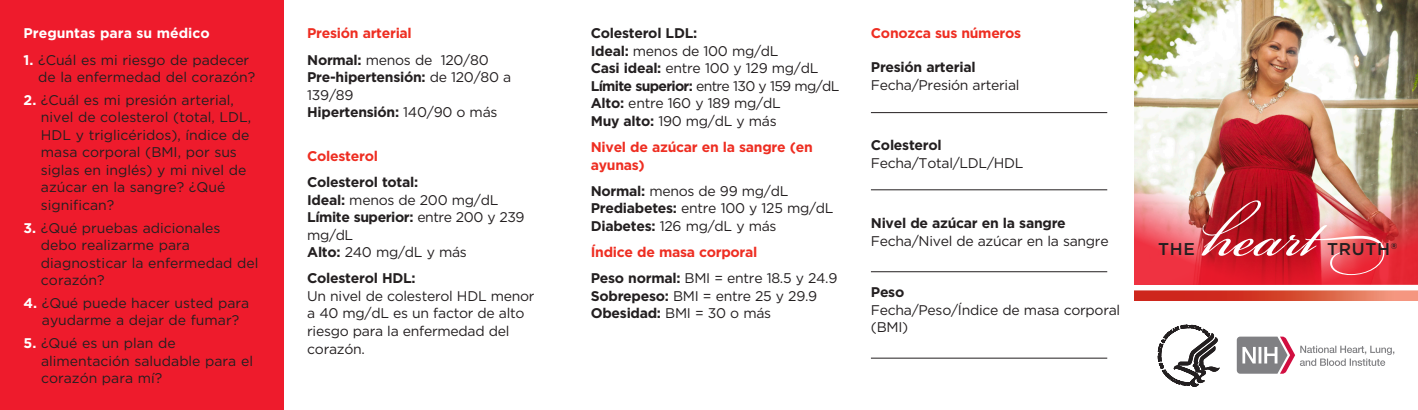
<style>
.page{position:relative;width:1418px;height:410px;background:#fff}
.page>*{position:absolute;margin:0;border:0;box-sizing:border-box;transform-origin:0 0}
.t1{font:96.25px "Bickham Script MM 400";color:#fff}
.t2{font:500 16.97px "Gotham";letter-spacing:.04em;color:#231f20}
.t3{font:14px/17.5px "Gotham";letter-spacing:-.02em;color:#231f20}
.t4{font:14px/17.5px "Gotham";color:#231f20}
.t5{font:700 14px/17.5px "Gotham";letter-spacing:-.02em;color:#231f20}
.t6{font:700 14px/17.5px "Gotham";letter-spacing:-.02em;color:#ee2e22}
.t7{font:14px "Gotham";letter-spacing:-.05em;color:#231f20}
.t8{font:700 14px "Gotham";color:#fff}
.s1{font-weight:700;color:#fff}
.s2{font-weight:700}
.s3{font-weight:400}
.s4{font-family:"Bickham Script MM Alt I 400"}
.s5{font-family:"Bickham Script MM End 400"}
</style>
<div class="page">
<hr style="left:871px;top:112px;width:236px;height:1px;background:#231f20">
<hr style="left:871px;top:189px;width:236px;height:1px;background:#231f20">
<hr style="left:871px;top:271px;width:236px;height:1px;background:#231f20">
<hr style="left:871px;top:357px;width:236px;height:1px;background:#231f20">
<div style="left:0;top:0;width:284px;height:410px;background:#ee1b2c"></div>
<img style="left:1134px;top:0;width:284px;height:284px">
<svg style="left:1134px;top:290px;width:284px;height:10px;background:#da5643"></svg>
<img style="left:1134px;top:18px;width:283px;height:266px">
<svg style="left:1158px;top:325px;width:61px;height:61px"></svg>
<svg style="left:1236px;top:336px;width:158px;height:37px"></svg>
<h2 class="t8" style="left:24px;top:24px;width:188px">Preguntas para su médico</h2>
<p class="t4" style="left:38px;top:51px;width:219px;text-indent:-15px"><span class="s1">1.</span> ¿Cuál es mi riesgo de padecer de la enfermedad del corazón?</p>
<p class="t4" style="left:41px;top:91px;width:212px;text-indent:-17px"><span class="s1">2.</span> ¿Cuál es mi presión arterial, nivel de colesterol (total, LDL,<br>HDL y triglicéridos), índice de masa corporal (BMI, por sus siglas en inglés) y mi nivel de azúcar en la sangre? ¿Qué significan?</p>
<p class="t4" style="left:41px;top:218px;width:219px;text-indent:-17px"><span class="s1">3.</span> ¿Qué pruebas adicionales debo realizarme para diagnosticar la enfermedad del corazón?</p>
<p class="t4" style="left:24px;top:294px;width:227px;text-align:center"><span class="s1">4.</span> ¿Qué puede hacer usted para ayudarme a dejar de fumar?</p>
<p class="t4" style="left:41px;top:334px;width:213px;text-indent:-17px"><span class="s1">5.</span> ¿Qué es un plan de alimentación saludable para el corazón para mí?</p>
<h2 class="t6" style="left:307px;top:25px;width:106px">Presión arterial</h2>
<p class="t3" style="left:307px;top:51px;width:183px"><span class="s2">Normal:</span> menos de 120/80</p>
<p class="t5" style="left:307px;top:68px;width:205px">Pre-hipertensión: <span class="s3">de 120/80 a<br>139/89</span></p>
<p class="t5" style="left:307px;top:103px;width:192px">Hipertensión: <span class="s3">140/90 o más</span></p>
<h2 class="t6" style="left:307px;top:147px;width:72px">Colesterol</h2>
<h3 class="t5" style="left:307px;top:173px;width:112px">Colesterol total:</h3>
<p class="t3" style="left:307px;top:190px;width:193px"><span class="s2">Ideal:</span> menos de 200 mg/dL</p>
<p class="t4" style="left:307px;top:208px;width:219px"><span class="s2">Límite superior:</span> entre 200 y 239 mg/dL</p>
<p class="t3" style="left:307px;top:243px;width:161px"><span class="s2">Alto:</span> 240 mg/dL y más</p>
<h3 class="t5" style="left:307px;top:269px;width:110px">Colesterol HDL:</h3>
<p class="t3" style="left:307px;top:287px;width:229px">Un nivel de colesterol HDL menor a 40 mg/dL es un factor de alto riesgo para la enfermedad del corazón.</p>
<h3 class="t5" style="left:591px;top:25px;width:108px">Colesterol LDL:</h3>
<p class="t3" style="left:591px;top:42px;width:189px"><span class="s2">Ideal:</span> menos de 100 mg/dL</p>
<p class="t3" style="left:591px;top:59px;width:229px"><span class="s2">Casi ideal:</span> entre 100 y 129 mg/dL</p>
<p class="t7" style="left:591px;top:77px;width:250px"><span class="s2">Límite superior:</span> entre 130 y 159 mg/dL</p>
<p class="t3" style="left:591px;top:94px;width:191px"><span class="s2">Alto:</span> entre 160 y 189 mg/dL</p>
<p class="t3" style="left:591px;top:112px;width:187px"><span class="s2">Muy alto:</span> 190 mg/dL y más</p>
<h2 class="t6" style="left:591px;top:138px;width:223px">Nivel de azúcar en la sangre (en ayunas)</h2>
<p class="t3" style="left:591px;top:182px;width:199px"><span class="s2">Normal:</span> menos de 99 mg/dL</p>
<p class="t3" style="left:591px;top:199px;width:244px"><span class="s2">Prediabetes:</span> entre 100 y 125 mg/dL</p>
<p class="t3" style="left:591px;top:217px;width:187px"><span class="s2">Diabetes:</span> 126 mg/dL y más</p>
<h2 class="t6" style="left:591px;top:243px;width:168px">Índice de masa corporal</h2>
<p class="t3" style="left:591px;top:269px;width:248px"><span class="s2">Peso normal:</span> BMI = entre 18.5 y 24.9</p>
<p class="t3" style="left:591px;top:287px;width:228px"><span class="s2">Sobrepeso:</span> BMI = entre 25 y 29.9</p>
<p class="t4" style="left:591px;top:304px;width:182px"><span class="s2">Obesidad:</span> BMI = 30 o más</p>
<h2 class="t6" style="left:871px;top:25px;width:152px">Conozca sus números</h2>
<h3 class="t5" style="left:871px;top:59px;width:106px">Presión arterial</h3>
<p class="t3" style="left:871px;top:76px;width:150px">Fecha/Presión arterial</p>
<h3 class="t5" style="left:871px;top:136px;width:72px">Colesterol</h3>
<p class="t3" style="left:871px;top:154px;width:154px">Fecha/Total/LDL/HDL</p>
<h3 class="t5" style="left:871px;top:214px;width:196px">Nivel de azúcar en la sangre</h3>
<p class="t3" style="left:871px;top:231px;width:239px">Fecha/Nivel de azúcar en la sangre</p>
<h3 class="t5" style="left:871px;top:283px;width:35px">Peso</h3>
<p class="t3" style="left:871px;top:300px;width:251px">Fecha/Peso/Índice de masa corporal (BMI)</p>
<h1 class="t1" style="left:1204px;top:183px;width:185px"><span class="s4">h</span>ear<span class="s5">t</span></h1>
<h1 class="t2" style="left:1327px;top:238px;width:72px">TRUTH®</h1>
<h1 class="t2" style="left:1158px;top:238px;width:38px">THE</h1>
</div>
